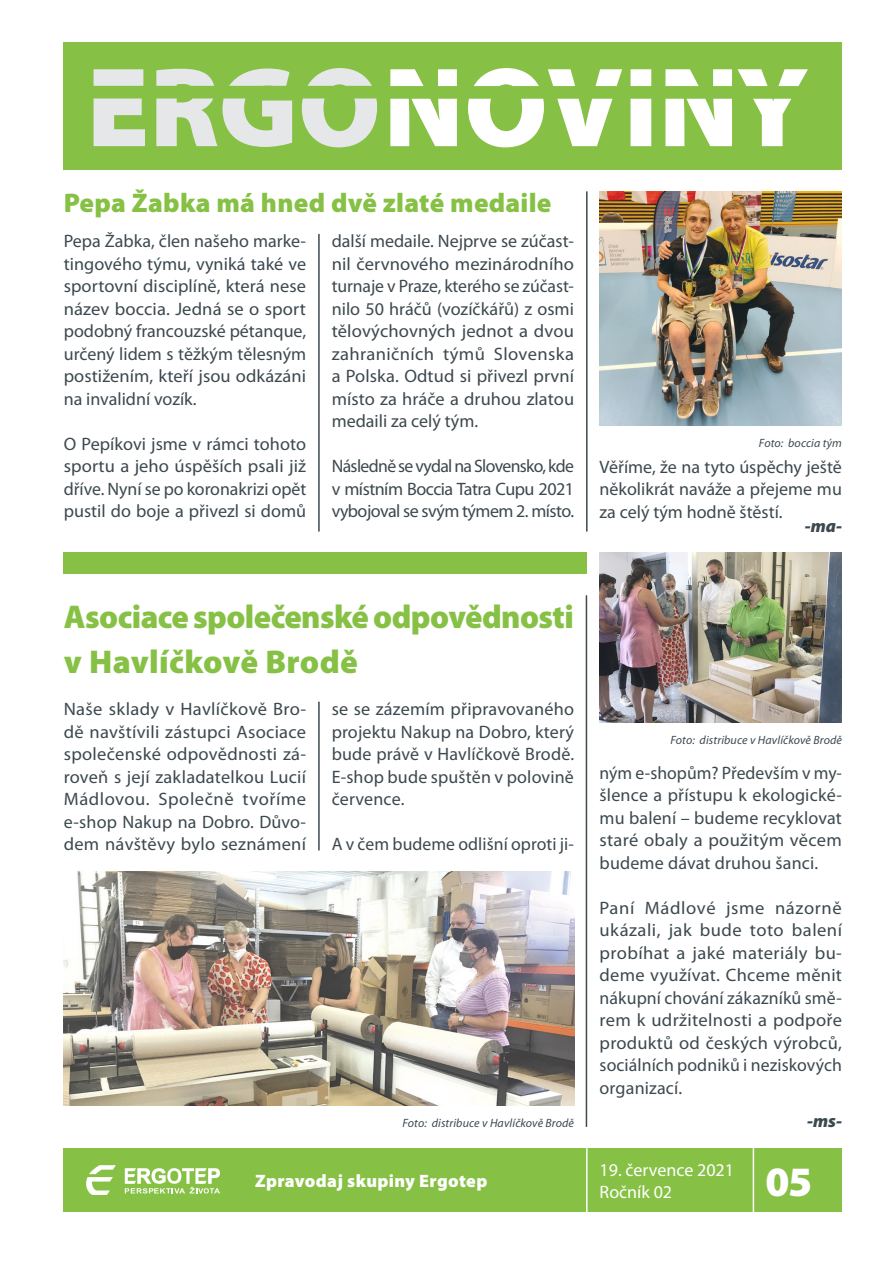
<style>
.page{position:relative;width:893px;height:1263px;background:#fff}
.page>*{position:absolute;margin:0;border:0;box-sizing:border-box;transform-origin:0 0}
.t1{font:900 42px "Myriad Pro";color:#fff}
.t2{font:900 33px "Myriad Pro";letter-spacing:-.015em;color:#86c145}
.t3{font:900 33px "Myriad Pro";letter-spacing:.01em;color:#86c145}
.t4{font:900 27px "Myriad Pro";letter-spacing:.01em;color:#86c145}
.t5{font:18px/22.5px "Myriad Pro";letter-spacing:.005em;color:#3d494f;text-align:justify}
.t6{font:18px "Myriad Pro";color:#fff}
.t7{font:900 18px "Myriad Pro";letter-spacing:.02em;color:#fff}
.t8{font:italic 900 18px "Myriad Pro";color:#3d494f}
.t9{font:italic 12px "Myriad Pro";letter-spacing:.01em;color:#3d494f}
</style>
<div class="page">
<div style="left:64px;top:553px;width:523px;height:21px;background:#86c145"></div>
<div style="left:64px;top:43px;width:778px;height:127px;background:#86c145"></div>
<div style="left:64px;top:1148px;width:778px;height:64px;background:#86c145"></div>
<svg style="left:94px;top:68px;width:283px;height:79px"></svg>
<svg style="left:390px;top:68px;width:418px;height:79px"></svg>
<hr style="left:586px;top:1148px;width:2px;height:64px;background:#fff">
<hr style="left:753px;top:1148px;width:1px;height:64px;background:#fff">
<svg style="left:86px;top:1165px;width:30px;height:30px"></svg>
<svg style="left:125px;top:1168px;width:95px;height:25px"></svg>
<hr style="left:586px;top:191px;width:2px;height:340px;background:#3d494f">
<hr style="left:318px;top:234px;width:2px;height:297px;background:#3d494f">
<img style="left:64px;top:872px;width:510px;height:234px">
<img style="left:600px;top:191px;width:242px;height:234px">
<hr style="left:318px;top:702px;width:2px;height:148px;background:#3d494f">
<hr style="left:586px;top:595px;width:1px;height:532px;background:#3d494f">
<img style="left:600px;top:553px;width:242px;height:170px">
<p class="t4" style="left:64px;top:187px;width:489px">Pepa Žabka má hned dvě zlaté medaile</p>
<p class="t5" style="left:64px;top:230px;width:244px">Pepa Žabka, člen našeho marke&shy;tingového týmu, vyniká také ve sportovní disciplíně, která nese název boccia. Jedná se o sport podobný francouzské pétanque, určený lidem s těžkým tělesným postižením, kteří jsou odkázáni na invalidní vozík.</p>
<p class="t5" style="left:64px;top:433px;width:244px">O Pepíkovi jsme v rámci tohoto sportu a jeho úspěších psali již dříve. Nyní se po koronakrizi opět pustil do boje a přivezl si domů</p>
<p class="t5" style="left:332px;top:230px;width:244px">další medaile. Nejprve se zúčast&shy;nil červnového mezinárodního turnaje v Praze, kterého se zúčast&shy;nilo 50 hráčů (vozíčkářů) z osmi tělovýchovných jednot a dvou zahraničních týmů Slovenska a Polska. Odtud si přivezl první místo za hráče a druhou zlatou medaili za celý tým.</p>
<p class="t5" style="left:332px;top:455px;width:244px">Následně se vydal na Slovensko, kde v místním Boccia Tatra Cupu 2021 vybojoval se svým týmem 2. místo.</p>
<p class="t9" style="left:759px;top:436px;width:84px">Foto: boccia tým</p>
<p class="t5" style="left:600px;top:456px;width:244px">Věříme, že na tyto úspěchy ještě několikrát naváže a přejeme mu za celý tým hodně štěstí.</p>
<p class="t8" style="left:805px;top:515px;width:39px">-ma-</p>
<p class="t2" style="left:64px;top:598px;width:512px">Asociace společenské odpovědnosti</p>
<p class="t3" style="left:64px;top:643px;width:296px">v Havlíčkově Brodě</p>
<p class="t5" style="left:64px;top:698px;width:244px">Naše sklady v Havlíčkově Bro&shy;dě navštívili zástupci Asociace společenské odpovědnosti zá&shy;roveň s její zakladatelkou Lucií Mádlovou. Společně tvoříme e-shop Nakup na Dobro. Důvo&shy;dem návštěvy bylo seznámení</p>
<p class="t5" style="left:332px;top:698px;width:244px">se se zázemím připravovaného projektu Nakup na Dobro, který bude právě v Havlíčkově Brodě.<br>E-shop bude spuštěn v polovině července.</p>
<p class="t5" style="left:332px;top:833px;width:244px">A v čem budeme odlišní oproti ji-</p>
<p class="t9" style="left:403px;top:1116px;width:173px">Foto: distribuce v Havlíčkově Brodě</p>
<p class="t7" style="left:255px;top:1170px;width:234px">Zpravodaj skupiny Ergotep</p>
<p class="t9" style="left:670px;top:734px;width:173px">Foto: distribuce v Havlíčkově Brodě</p>
<p class="t5" style="left:600px;top:762px;width:244px">ným e-shopům? Především v my&shy;šlence a přístupu k ekologické&shy;mu balení – budeme recyklovat staré obaly a použitým věcem budeme dávat druhou šanci.</p>
<p class="t5" style="left:600px;top:897px;width:244px">Paní Mádlové jsme názorně ukázali, jak bude toto balení probíhat a jaké materiály bu&shy;deme využívat. Chceme měnit nákupní chování zákazníků smě&shy;rem k udržitelnosti a podpoře produktů od českých výrobců, sociálních podniků i neziskových organizací.</p>
<p class="t6" style="left:600px;top:1160px;width:136px">19. července 2021</p>
<p class="t6" style="left:600px;top:1182px;width:74px">Ročník 02</p>
<p class="t8" style="left:807px;top:1111px;width:36px">-ms-</p>
<p class="t1" style="left:765px;top:1158px;width:48px">05</p>
</div>
